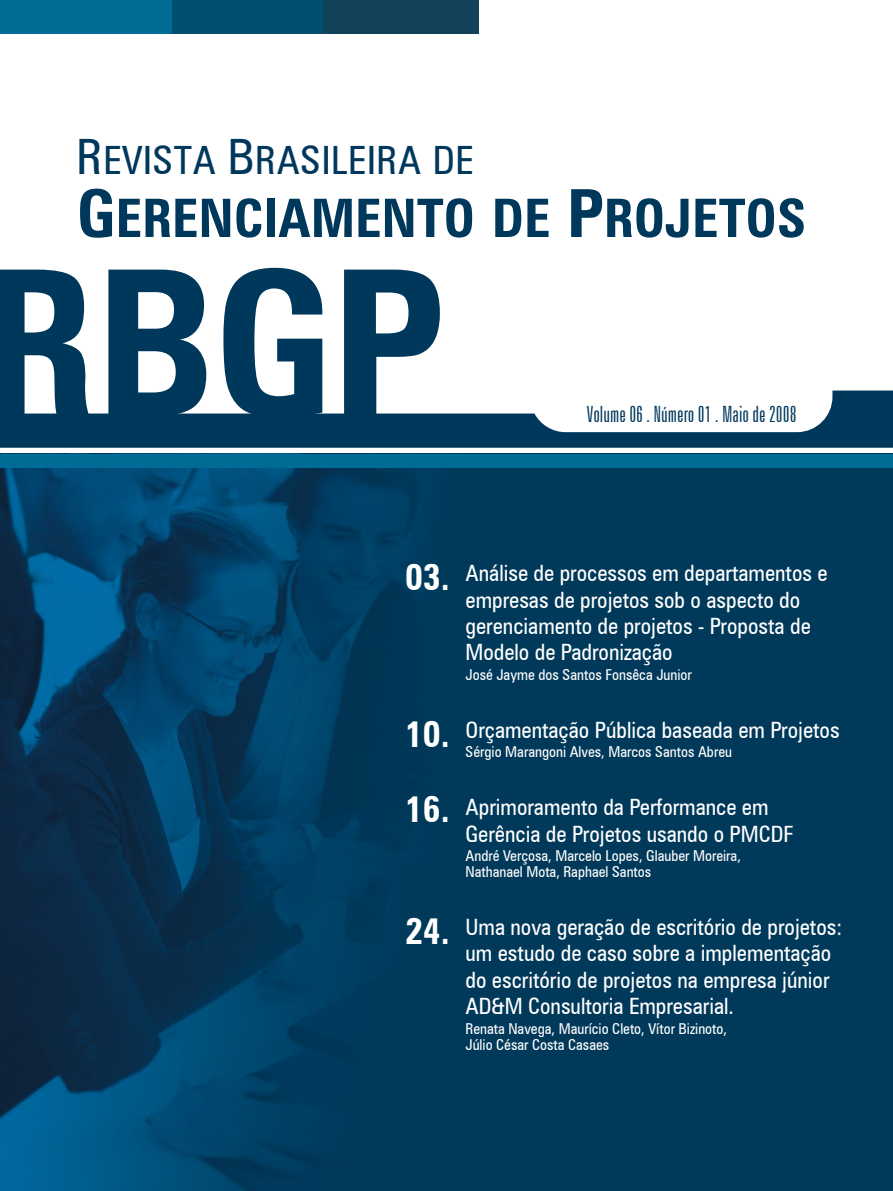
<style>
.page{position:relative;width:893px;height:1191px;background:#fff}
.page>*{position:absolute;margin:0;border:0;box-sizing:border-box;transform-origin:0 0}
.t1{font:700 condensed 53.1px "Zurich BT";color:#00385c}
.t2{font:condensed 39px "Zurich BT";letter-spacing:.015em;color:#00385c}
.t3{font:700 condensed 36.3px/74.2px "Zurich BT";color:#fff}
.t4{font:condensed 22.5px/26.4px "Zurich BT";color:#fff}
.t5{font:300 extra-condensed 22.5px "Zurich BT";color:#00385c}
.t6{font:condensed 15px/16.2px "Zurich BT";color:#fff}
.s1{font-size:48.75px}
.s2{font-size:66.3px}
</style>
<div class="page">
<div style="left:0;top:0;width:175px;height:34px;background:#006b94"></div>
<div style="left:173px;top:0;width:154px;height:34px;background:#004f6e"></div>
<div style="left:323px;top:0;width:156px;height:34px;background:#124259"></div>
<svg style="left:0;top:390px;width:893px;height:58px;fill:#00385c"></svg>
<svg style="left:0;top:268px;width:440px;height:149px;fill:#00385c"></svg>
<img style="left:0;top:467px;width:887px;height:724px">
<div style="left:0;top:453px;width:893px;height:14px;background:#006b94"></div>
<h2 class="t2" style="left:77px;top:144px;width:399px"><span class="s1">R</span>EVISTA <span class="s1">B</span>RASILEIRA DE</h2>
<h1 class="t1" style="left:77px;top:197px;width:731px"><span class="s2">G</span>ERENCIAMENTO DE <span class="s2">P</span>ROJETOS</h1>
<p class="t5" style="left:587px;top:404px;width:211px">Volume 06 . Número 01 . Maio de 2008</p>
<h3 class="t3" style="left:405px;top:543px;width:46px">03.</h3>
<h3 class="t3" style="left:405px;top:701px;width:46px">10.<br>16.</h3>
<h3 class="t3" style="left:405px;top:897px;width:46px">24.</h3>
<p class="t4" style="left:466px;top:562px;width:364px">Análise de processos em departamentos e empresas de projetos sob o aspecto do gerenciamento de projetos - Proposta de Modelo de Padronização</p>
<p class="t6" style="left:466px;top:668px;width:228px">José Jayme dos Santos Fonsêca Junior</p>
<p class="t4" style="left:466px;top:718px;width:376px">Orçamentação Pública baseada em Projetos</p>
<p class="t6" style="left:466px;top:745px;width:268px">Sérgio Marangoni Alves, Marcos Santos Abreu</p>
<p class="t4" style="left:466px;top:796px;width:330px">Aprimoramento da Performance em<br>Gerência de Projetos usando o PMCDF</p>
<p class="t6" style="left:466px;top:849px;width:277px">André Verçosa, Marcelo Lopes, Glauber Moreira,<br>Nathanael Mota, Raphael Santos</p>
<p class="t4" style="left:466px;top:916px;width:378px">Uma nova geração de escritório de projetos: um estudo de caso sobre a implementação do escritório de projetos na empresa júnior AD&amp;M Consultoria Empresarial.</p>
<p class="t6" style="left:466px;top:1021px;width:263px">Renata Navega, Maurício Cleto, Vítor Bizinoto,<br>Júlio César Costa Casaes</p>
</div>
